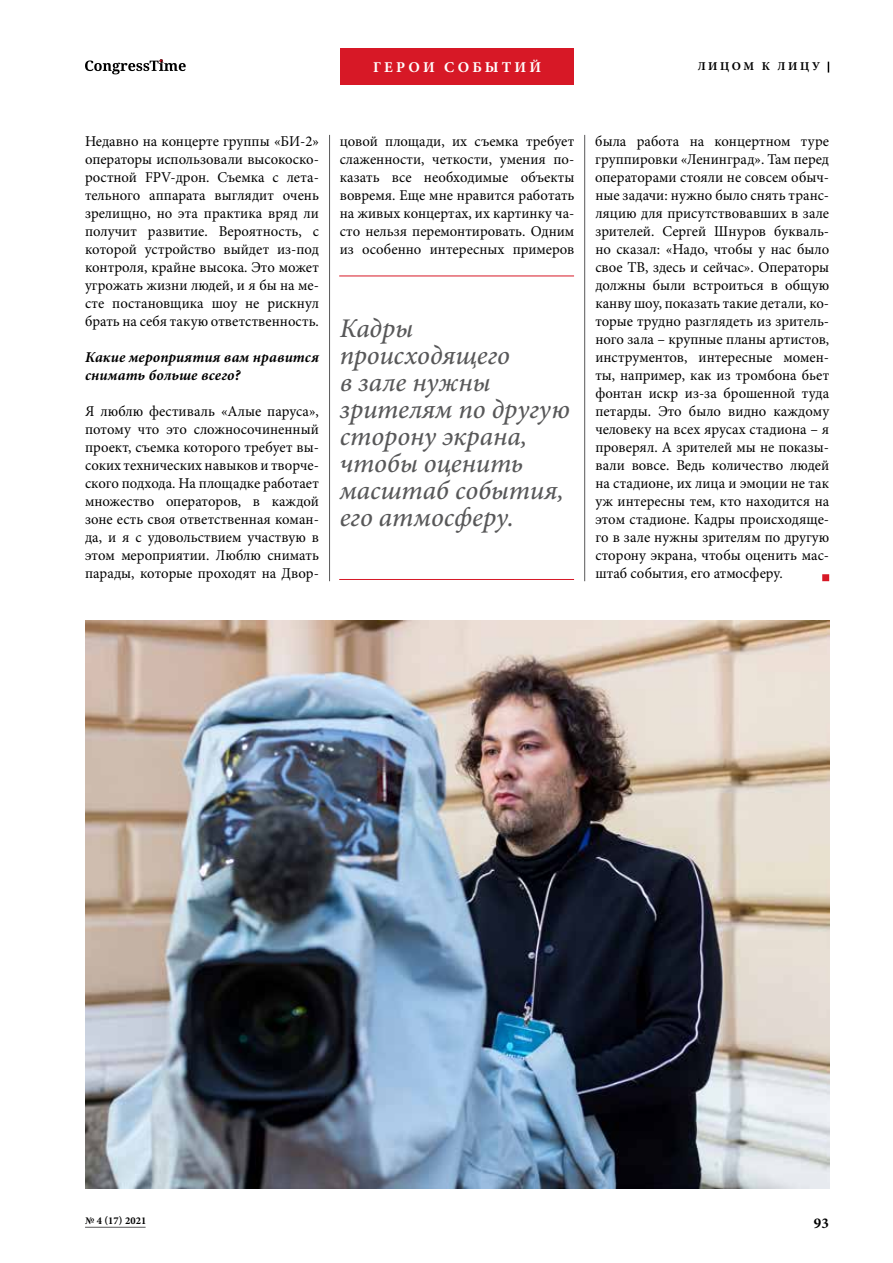
<style>
.page{position:relative;width:893px;height:1263px;background:#fff}
.page>*{position:absolute;margin:0;border:0;box-sizing:border-box;transform-origin:0 0}
.t1{font:italic 500 27px/27px "Minion Pro";color:#585859}
.t2{font:15px/18px "Minion Pro";color:#000;text-align:justify}
.t3{font:italic 700 15px/18px "Minion Pro";letter-spacing:.01em;color:#000}
.t4{font:700 15px "Minion Pro";letter-spacing:.21em;color:#fff}
.t5{font:700 15px "Minion Pro";color:#000}
.t6{font:700 12px "Minion Pro";letter-spacing:.21em;color:#000}
.t7{font:700 10.5px "Minion Pro";letter-spacing:.01em;color:#000}
</style>
<div class="page">
<hr style="left:329px;top:135px;width:1px;height:446px;background:#585859">
<hr style="left:584px;top:135px;width:1px;height:446px;background:#585859">
<svg style="left:822px;top:574px;width:7px;height:7px"></svg>
<img style="left:85px;top:621px;width:744px;height:567px">
<hr style="left:339px;top:276px;width:235px;height:1px;background:#d71826">
<hr style="left:339px;top:579px;width:235px;height:1px;background:#d71826">
<div style="left:341px;top:49px;width:233px;height:36px;background:#d71826"></div>
<svg style="left:85px;top:59px;width:101px;height:15px"></svg>
<hr style="left:85px;top:1227px;width:61px;height:1px;background:#585859">
<p class="t4" style="left:373px;top:57px;width:170px">ГЕРОИ СОБЫТИЙ</p>
<p class="t6" style="left:698px;top:58px;width:124px">ЛИЦОМ К ЛИЦУ</p>
<p class="t2" style="left:85px;top:132px;width:235px">Недавно на концерте группы «БИ-2» операторы использовали высокоско&shy;ростной FPV-дрон. Съемка с лета&shy;тельного аппарата выглядит очень зрелищно, но эта практика вряд ли получит развитие. Вероятность, с которой устройство выйдет из-под контроля, крайне высока. Это может угрожать жизни людей, и я бы на ме&shy;сте постановщика шоу не рискнул брать на себя такую ответственность.</p>
<p class="t3" style="left:85px;top:348px;width:235px">Какие мероприятия вам нравится снимать больше всего?</p>
<p class="t2" style="left:85px;top:402px;width:235px">Я люблю фестиваль «Алые паруса», потому что это сложносочиненный проект, съемка которого требует вы&shy;соких технических навыков и творче&shy;ского подхода. На площадке работает множество операторов, в каждой зоне есть своя ответственная коман&shy;да, и я с удовольствием участвую в этом мероприятии. Люблю снимать парады, которые проходят на Двор-</p>
<p class="t2" style="left:340px;top:132px;width:236px">цовой площади, их съемка требует слаженности, четкости, умения по&shy;казать все необходимые объекты вовремя. Еще мне нравится работать на живых концертах, их картинку ча&shy;сто нельзя перемонтировать. Одним из особенно интересных примеров</p>
<p class="t2" style="left:595px;top:132px;width:235px">была работа на концертном туре группировки «Ленинград». Там перед операторами стояли не совсем обыч&shy;ные задачи: нужно было снять транс&shy;ляцию для присутствовавших в зале зрителей. Сергей Шнуров букваль&shy;но сказал: «Надо, чтобы у нас было свое ТВ, здесь и сейчас». Операторы должны были встроиться в общую канву шоу, показать такие детали, ко&shy;торые трудно разглядеть из зритель&shy;ного зала – крупные планы артистов, инструментов, интересные момен&shy;ты, например, как из тромбона бьет фонтан искр из-за брошенной туда петарды. Это было видно каждому человеку на всех ярусах стадиона – я проверял. А зрителей мы не показы&shy;вали вовсе. Ведь количество людей на стадионе, их лица и эмоции не так уж интересны тем, кто находится на этом стадионе. Кадры происходяще&shy;го в зале нужны зрителям по другую сторону экрана, чтобы оценить мас&shy;штаб события, его атмосферу.</p>
<h1 class="t1" style="left:340px;top:315px;width:232px">Кадры происходящего<br>в зале нужны зрителям по другую сторону экрана, чтобы оценить масштаб события, его атмосферу.</h1>
<p class="t7" style="left:85px;top:1213px;width:63px">№ 4 (17) 2021</p>
<p class="t5" style="left:814px;top:1212px;width:17px">93</p>
</div>
